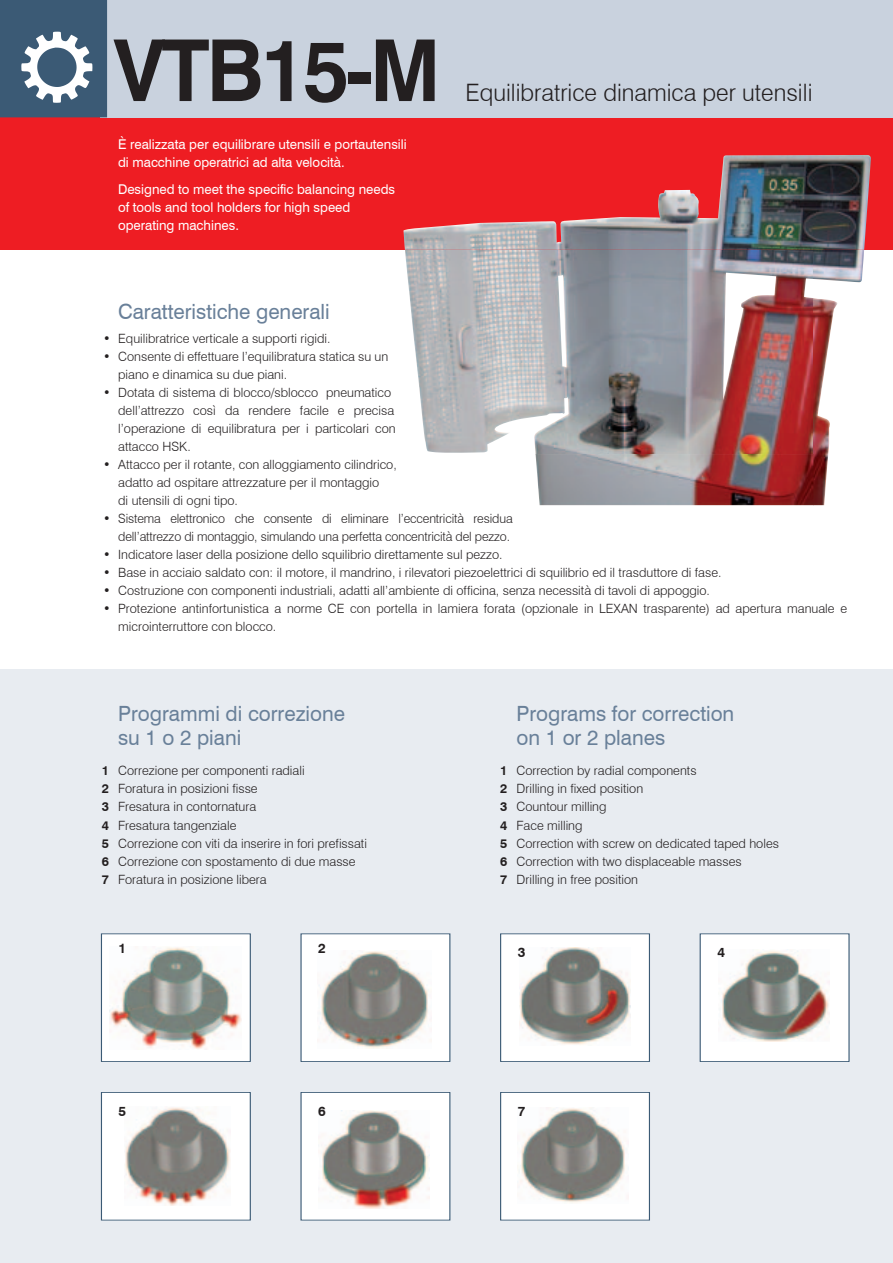
<style>
.page{position:relative;width:893px;height:1263px;background:#fff}
.page>*{position:absolute;margin:0;border:0;box-sizing:border-box;transform-origin:0 0}
.t1{font:700 85.5px "Swiss 721 BT";letter-spacing:-.04em;color:#231f20;scale:.95 1}
.t2{font:300 24px "Swiss 721 BT";color:#231f20}
.t3{font:21px/24px "Swiss 721 BT";color:#698099}
.t4{font:13.5px/18px "Swiss 721 BT";color:#fff}
.t5{font:700 13.5px "Swiss 721 BT";color:#231f20}
.t6{font:300 12.75px/18.3px "Swiss 721 BT";color:#231f20}
.s1{font-weight:700}
</style>
<div class="page">
<div style="left:0;top:669px;width:893px;height:594px;background:#e8ecf1"></div>
<div style="left:0;top:103px;width:893px;height:147px;background:#ee1d23"></div>
<div style="left:101px;top:0;width:792px;height:117px;background:#c9d2de"></div>
<svg style="left:0;top:0;width:107px;height:117px;background:#59748a"></svg>
<img style="left:405px;top:250px;width:408px;height:204px">
<img style="left:813px;top:250px;width:51px;height:255px">
<img style="left:535px;top:454px;width:278px;height:51px">
<img style="left:403px;top:155px;width:468px;height:95px">
<div style="left:101px;top:934px;width:149px;height:127px;background:#fff"></div>
<img style="left:109px;top:947px;width:132px;height:102px">
<div style="left:101px;top:933px;width:150px;height:129px;border:1px solid #3b5a75"></div>
<div style="left:301px;top:934px;width:149px;height:127px;background:#fff"></div>
<img style="left:319px;top:951px;width:113px;height:97px">
<div style="left:501px;top:934px;width:148px;height:127px;background:#fff"></div>
<img style="left:519px;top:948px;width:111px;height:97px">
<div style="left:500px;top:933px;width:150px;height:129px;border:1px solid #3b5a75"></div>
<div style="left:700px;top:934px;width:149px;height:127px;background:#fff"></div>
<img style="left:721px;top:949px;width:108px;height:93px">
<div style="left:700px;top:933px;width:149px;height:129px;border:1px solid #3b5a75"></div>
<div style="left:101px;top:1092px;width:149px;height:128px;background:#fff"></div>
<img style="left:125px;top:1107px;width:105px;height:99px">
<div style="left:101px;top:1092px;width:150px;height:128px;border:1px solid #3b5a75"></div>
<div style="left:301px;top:1092px;width:149px;height:128px;background:#fff"></div>
<img style="left:322px;top:1110px;width:107px;height:99px">
<div style="left:501px;top:1092px;width:148px;height:128px;background:#fff"></div>
<img style="left:520px;top:1107px;width:105px;height:96px">
<div style="left:500px;top:1092px;width:150px;height:128px;border:1px solid #3b5a75"></div>
<h1 class="t1" style="left:114px;top:19px;width:345px">VTB15-M</h1>
<p class="t4" style="left:118px;top:135px;width:290px">È realizzata per equilibrare utensili e portautensili di macchine operatrici ad alta velocità.</p>
<p class="t4" style="left:118px;top:180px;width:279px">Designed to meet the specific balancing needs of tools and tool holders for high speed operating machines.</p>
<h2 class="t2" style="left:465px;top:78px;width:349px">Equilibratrice dinamica per utensili</h2>
<h3 class="t3" style="left:118px;top:299px;width:213px">Caratteristiche generali</h3>
<p class="t6" style="left:103px;top:329px;width:229px">• Equilibratrice verticale a supporti rigidi.</p>
<p class="t6" style="left:118px;top:347px;width:271px;text-indent:-15px">• Consente di effettuare l’equilibratura statica su un piano e dinamica su due piani.</p>
<p class="t6" style="left:118px;top:383px;width:279px;text-indent:-15px">• Dotata di sistema di blocco/sblocco pneumatico dell’attrezzo così da rendere facile e precisa l’operazione di equilibratura per i particolari con attacco HSK.</p>
<p class="t6" style="left:118px;top:455px;width:280px;text-indent:-15px">• Attacco per il rotante, con alloggiamento cilindrico, adatto ad ospitare attrezzature per il montaggio<br>di utensili di ogni tipo.</p>
<p class="t6" style="left:103px;top:509px;width:411px;text-align:right">• Sistema elettronico che consente di eliminare l’eccentricità residua dell’attrezzo di montaggio, simulando una perfetta concentricità del pezzo.</p>
<p class="t6" style="left:103px;top:545px;width:401px">• Indicatore laser della posizione dello squilibrio direttamente sul pezzo.</p>
<p class="t6" style="left:103px;top:563px;width:620px">• Base in acciaio saldato con: il motore, il mandrino, i rilevatori piezoelettrici di squilibrio ed il trasduttore di fase.</p>
<p class="t6" style="left:103px;top:581px;width:608px">• Costruzione con componenti industriali, adatti all’ambiente di officina, senza necessità di tavoli di appoggio.</p>
<p class="t6" style="left:118px;top:599px;width:730px;text-indent:-15px">• Protezione antinfortunistica a norme CE con portella in lamiera forata (opzionale in LEXAN trasparente) ad apertura manuale e microinterruttore con blocco.</p>
<h3 class="t3" style="left:118px;top:702px;width:229px">Programmi di correzione su 1 o 2 piani</h3>
<p class="t6" style="left:102px;top:761px;width:267px"><span class="s1">1</span> Correzione per componenti radiali<br><span class="s1">2</span> Foratura in posizioni fisse<br><span class="s1">3</span> Fresatura in contornatura<br><span class="s1">4</span> Fresatura tangenziale<br><span class="s1">5</span> Correzione con viti da inserire in fori prefissati <span class="s1">6</span> Correzione con spostamento di due masse<br><span class="s1">7</span> Foratura in posizione libera</p>
<h3 class="t3" style="left:516px;top:702px;width:219px">Programs for correction on 1 or 2 planes</h3>
<p class="t6" style="left:500px;top:761px;width:280px"><span class="s1">1</span> Correction by radial components<br><span class="s1">2</span> Drilling in fixed position<br><span class="s1">3</span> Countour milling<br><span class="s1">4</span> Face milling<br><span class="s1">5</span> Correction with screw on dedicated taped holes<br><span class="s1">6</span> Correction with two displaceable masses<br><span class="s1">7</span> Drilling in free position</p>
<p class="t5" style="left:119px;top:940px;width:9px">1</p>
<p class="t5" style="left:318px;top:940px;width:9px">2</p>
<p class="t5" style="left:518px;top:944px;width:9px">3</p>
<p class="t5" style="left:717px;top:944px;width:9px">4</p>
<p class="t5" style="left:119px;top:1102px;width:9px">5</p>
<p class="t5" style="left:318px;top:1102px;width:9px">6</p>
<p class="t5" style="left:518px;top:1103px;width:9px">7</p>
</div>
